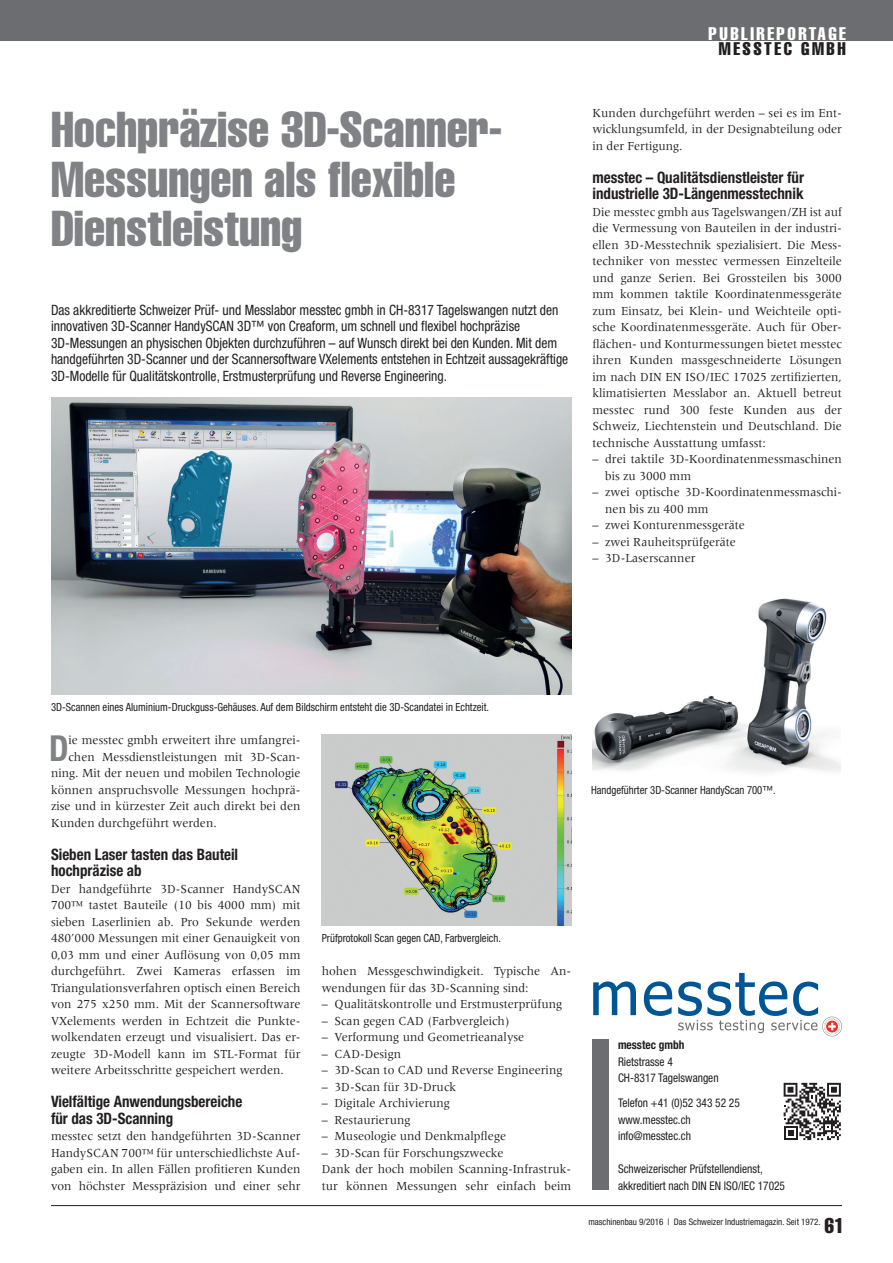
<style>
.page{position:relative;width:893px;height:1263px;background:#fff}
.page>*{position:absolute;margin:0;border:0;box-sizing:border-box;transform-origin:0 0}
.t1{font:extra-condensed 49.5px/49.5px "Helvetica";color:#808285}
.t2{font:700 condensed 35.85px "Helvetica Neue";color:#808285;scale:.95 1}
.t3{font:extra-condensed 21px "Helvetica";color:#231f20}
.t4{font:extra-condensed 18px "Helvetica";letter-spacing:.14em;color:#fff}
.t5{font:extra-condensed 18px "Helvetica";letter-spacing:.14em;color:#231f20}
.t6{font:700 condensed 15.75px/16.5px "Helvetica Neue";color:#231f20;scale:.95 1}
.t7{font:condensed 14.25px/16.5px "Helvetica Neue";color:#231f20;scale:.95 1}
.t8{font:12.75px/16.5px "Meridien LT Std";color:#231f20;text-align:justify;scale:.95 1}
.t9{font:condensed 12px/16.5px "Helvetica Neue";color:#231f20;scale:.95 1}
.t10{font:700 condensed 12px "Helvetica Neue";color:#231f20;scale:.95 1}
.t11{font:condensed 11.25px "Helvetica Neue";color:#231f20;scale:.95 1}
.t12{font:condensed 9px "Helvetica Neue";color:#231f20}
</style>
<div class="page">
<hr style="left:51px;top:1205px;width:791px;height:1px;background:#231f20">
<div style="left:0;top:0;width:893px;height:40px;background:#6c6d70"></div>
<img style="left:51px;top:397px;width:520px;height:297px">
<img style="left:322px;top:735px;width:249px;height:190px">
<svg style="left:593px;top:981px;width:43px;height:34px"></svg>
<svg style="left:644px;top:981px;width:28px;height:35px"></svg>
<svg style="left:678px;top:973px;width:164px;height:63px"></svg>
<div style="left:592px;top:1039px;width:16px;height:150px;background:#6c6d70"></div>
<svg style="left:784px;top:1083px;width:57px;height:57px"></svg>
<img style="left:592px;top:598px;width:248px;height:175px">
<h1 class="t1" style="left:51px;top:104px;width:452px">Hochpräzise 3D-Scanner-<br>Messungen als flexible<br>Dienstleistung</h1>
<p class="t7" style="left:51px;top:302px;width:546px">Das akkreditierte Schweizer Prüf- und Messlabor messtec gmbh in CH-8317 Tagelswangen nutzt den innovativen 3D-Scanner HandySCAN 3D™ von Creaform, um schnell und flexibel hochpräzise 3D-Messungen an physischen Objekten durchzuführen – auf Wunsch direkt bei den Kunden. Mit dem handgeführten 3D-Scanner und der Scannersoftware VXelements entstehen in Echtzeit aussagekräftige 3D-Modelle für Qualitätskontrolle, Erstmusterprüfung und Reverse Engineering.</p>
<h3 class="t4" style="left:709px;top:23px;width:139px">PUBLIREPORTAGE</h3>
<h3 class="t5" style="left:719px;top:38px;width:129px">MESSTEC GMBH</h3>
<p class="t8" style="left:592px;top:105px;width:264px">Kunden durchgeführt werden – sei es im Ent&shy;wicklungsumfeld, in der Designabteilung oder in der Fertigung.</p>
<p class="t6" style="left:592px;top:169px;width:224px">messtec – Qualitätsdienstleister für industrielle 3D-Längenmesstechnik</p>
<p class="t8" style="left:592px;top:204px;width:264px">Die messtec gmbh aus Tagelswangen/ZH ist auf die Vermessung von Bauteilen in der industri&shy;ellen 3D-Messtechnik spezialisiert. Die Mess&shy;techniker von messtec vermessen Einzelteile und ganze Serien. Bei Grossteilen bis 3000 mm kommen taktile Koordinatenmessgeräte zum Einsatz, bei Klein- und Weichteile opti&shy;sche Koordinatenmessgeräte. Auch für Ober&shy;flächen- und Konturmessungen bietet messtec ihren Kunden massgeschneiderte Lösungen im nach DIN EN ISO/IEC 17025 zertifizierten, klimatisierten Messlabor an. Aktuell betreut messtec rund 300 feste Kunden aus der Schweiz, Liechtenstein und Deutschland. Die technische Ausstattung umfasst:</p>
<p class="t8" style="left:605px;top:451px;width:251px;text-indent:-13px">– drei taktile 3D-Koordinatenmessmaschinen bis zu 3000 mm</p>
<p class="t8" style="left:605px;top:484px;width:251px;text-indent:-13px">– zwei optische 3D-Koordinatenmessmaschi&shy;nen bis zu 400 mm</p>
<p class="t8" style="left:592px;top:517px;width:162px">– zwei Konturenmessgeräte</p>
<p class="t8" style="left:592px;top:534px;width:153px">– zwei Rauheitsprüfgeräte</p>
<p class="t8" style="left:592px;top:550px;width:110px">– 3D-Laserscanner</p>
<p class="t11" style="left:51px;top:700px;width:463px">3D-Scannen eines Aluminium-Druckguss-Gehäuses. Auf dem Bildschirm entsteht die 3D-Scandatei in Echtzeit.</p>
<h2 class="t2" style="left:49px;top:726px;width:22px">D</h2>
<p class="t8" style="left:69px;top:732px;width:246px">ie messtec gmbh erweitert ihre umfangrei-</p>
<p class="t8" style="left:69px;top:748px;width:246px">chen Messdienstleistungen mit 3D-Scan-</p>
<p class="t8" style="left:51px;top:765px;width:264px">ning. Mit der neuen und mobilen Technologie</p>
<p class="t8" style="left:51px;top:781px;width:262px">können anspruchsvolle Messungen hochprä-</p>
<p class="t8" style="left:51px;top:798px;width:264px">zise und in kürzester Zeit auch direkt bei den</p>
<p class="t8" style="left:51px;top:814px;width:176px">Kunden durchgeführt werden.</p>
<p class="t6" style="left:51px;top:845px;width:199px">Sieben Laser tasten das Bauteil hochpräzise ab</p>
<p class="t8" style="left:51px;top:880px;width:264px">Der handgeführte 3D-Scanner HandySCAN 700™ tastet Bauteile (10 bis 4000 mm) mit sieben Laserlinien ab. Pro Sekunde werden 480’000 Messungen mit einer Genauigkeit von 0,03 mm und einer Auflösung von 0,05 mm durchgeführt. Zwei Kameras erfassen im Triangulationsverfahren optisch einen Bereich von 275 x250 mm. Mit der Scannersoftware VXelements werden in Echtzeit die Punkte&shy;wolkendaten erzeugt und visualisiert. Das er&shy;zeugte 3D-Modell kann im STL-Format für weitere Arbeitsschritte gespeichert werden.</p>
<p class="t6" style="left:51px;top:1093px;width:203px">Vielfältige Anwendungsbereiche für das 3D-Scanning</p>
<p class="t8" style="left:51px;top:1128px;width:264px">messtec setzt den handgeführten 3D-Scanner HandySCAN 700™ für unterschiedlichste Auf&shy;gaben ein. In allen Fällen profitieren Kunden von höchster Messpräzision und einer sehr</p>
<p class="t11" style="left:322px;top:931px;width:190px">Prüfprotokoll Scan gegen CAD, Farbvergleich.</p>
<p class="t8" style="left:322px;top:963px;width:264px">hohen Messgeschwindigkeit. Typische An&shy;wendungen für das 3D-Scanning sind:</p>
<p class="t8" style="left:322px;top:996px;width:255px">– Qualitätskontrolle und Erstmusterprüfung</p>
<p class="t8" style="left:322px;top:1012px;width:199px">– Scan gegen CAD (Farbvergleich)</p>
<p class="t8" style="left:322px;top:1029px;width:215px">– Verformung und Geometrieanalyse</p>
<p class="t8" style="left:322px;top:1045px;width:85px">– CAD-Design</p>
<p class="t8" style="left:322px;top:1062px;width:255px">– 3D-Scan to CAD und Reverse Engineering</p>
<p class="t8" style="left:322px;top:1078px;width:143px">– 3D-Scan für 3D-Druck</p>
<p class="t8" style="left:322px;top:1095px;width:137px">– Digitale Archivierung</p>
<p class="t8" style="left:322px;top:1111px;width:95px">– Restaurierung</p>
<p class="t8" style="left:322px;top:1128px;width:196px">– Museologie und Denkmalpflege</p>
<p class="t8" style="left:322px;top:1144px;width:264px;text-align:left">– 3D-Scan für Forschungszwecke<br>Dank der hoch mobilen Scanning-Infrastruk&shy;tur können Messungen sehr einfach beim</p>
<p class="t11" style="left:591px;top:783px;width:196px">Handgeführter 3D-Scanner HandyScan 700™.</p>
<p class="t10" style="left:618px;top:1038px;width:71px">messtec gmbh</p>
<p class="t9" style="left:618px;top:1053px;width:107px">Rietstrasse 4<br>CH-8317 Tagelswangen</p>
<p class="t9" style="left:618px;top:1094px;width:130px">Telefon +41 (0)52 343 52 25 www.messtec.ch info@messtec.ch</p>
<p class="t9" style="left:618px;top:1160px;width:177px">Schweizerischer Prüfstellendienst, akkreditiert nach DIN EN lSO/IEC 17025</p>
<p class="t12" style="left:588px;top:1216px;width:234px">maschinenbau 9/2016 | Das Schweizer Industriemagazin. Seit 1972.</p>
<h3 class="t3" style="left:825px;top:1212px;width:21px">61</h3>
</div>
